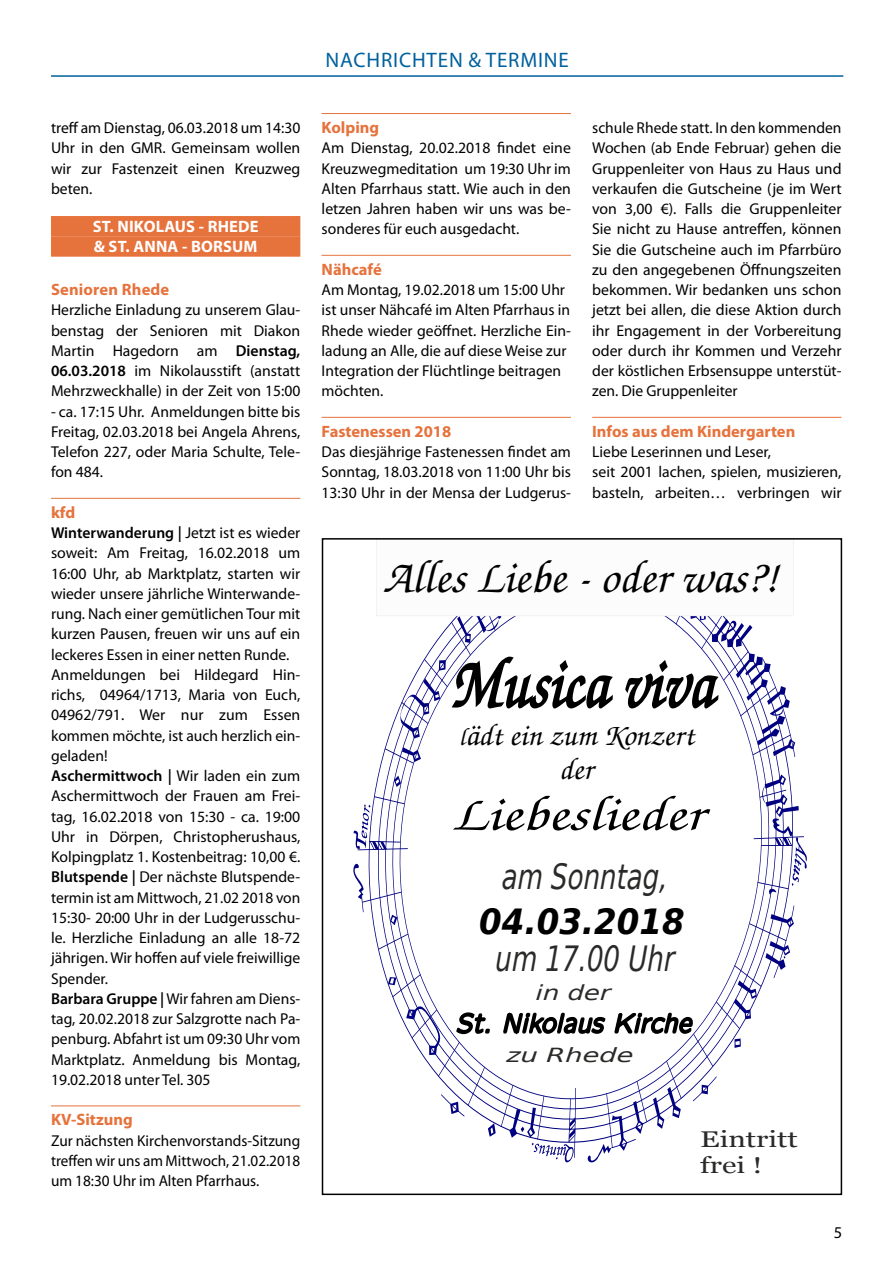
<style>
.page{position:relative;width:893px;height:1263px;background:#fff}
.page>*{position:absolute;margin:0;border:0;box-sizing:border-box;transform-origin:0 0}
.t1{font:italic 500 72.6px "URW Chancery L";color:#000;scale:.83 1}
.t2{font:italic 500 50.25px "Te X Gyre Chorus";color:#000;scale:1.22 1}
.t3{font:italic 500 46.95px "URW Chancery L";color:#000}
.t4{font:italic 34.8px "DejaVu Sans";color:#2a2a29;scale:.75 1}
.t5{font:italic 700 34.8px "DejaVu Sans";color:#000;scale:.94 1}
.t6{font:italic 500 31.35px/33.9px "Te X Gyre Chorus";color:#000;text-align:center}
.t7{font:22.65px/25.8px "Georgia";color:#2a2a29;scale:1.31 1}
.t8{font:21px "Myriad Pro";letter-spacing:.04em;color:#00619d}
.t9{font:italic 20.55px "DejaVu Sans";color:#2a2a29;scale:1.26 1}
.t10{font:italic 19.5px "DejaVu Sans";color:#2a2a29;scale:1.4 1}
.t11{font:700 16.5px "Myriad Pro";color:#e6723c}
.t12{font:700 16.5px/20.2px "Myriad Pro";letter-spacing:.01em;color:#fff}
.t13{font:16.5px "Myriad Pro";color:#000}
.t14{font:15.75px/20.2px "Myriad Pro";color:#000;text-align:justify}
.s1{font-weight:600}
.s2{font-size:25.05px}
</style>
<div class="page">
<div style="left:51px;top:216px;width:249px;height:20px;background:#e6723c"></div>
<div style="left:51px;top:236px;width:249px;height:21px;background:#e6723c"></div>
<hr style="left:51px;top:498px;width:249px;height:1px;background:#e6723c">
<hr style="left:51px;top:1105px;width:249px;height:1px;background:#e6723c">
<hr style="left:322px;top:113px;width:249px;height:1px;background:#e6723c">
<hr style="left:322px;top:255px;width:249px;height:1px;background:#e6723c">
<hr style="left:322px;top:417px;width:249px;height:1px;background:#e6723c">
<hr style="left:592px;top:417px;width:249px;height:1px;background:#e6723c">
<hr style="left:51px;top:75px;width:792px;height:2px;background:#00619d">
<svg style="left:353px;top:774px;width:454px;height:389px"></svg>
<svg style="left:376px;top:541px;width:419px;height:223px"></svg>
<div style="left:322px;top:538px;width:520px;height:657px;border:2px solid #000"></div>
<p class="t14" style="left:51px;top:117px;width:251px">treff am Dienstag, 06.03.2018 um 14:30<br>Uhr in den GMR. Gemeinsam wollen wir zur Fastenzeit einen Kreuzweg beten.</p>
<p class="t12" style="left:93px;top:216px;width:168px">ST. NIKOLAUS - RHEDE &amp; ST. ANNA - BORSUM</p>
<p class="t11" style="left:51px;top:279px;width:120px">Senioren Rhede</p>
<p class="t14" style="left:51px;top:300px;width:251px">Herzliche Einladung zu unserem Glau&shy;benstag der Senioren mit Diakon Martin Hagedorn am <span class="s1">Dienstag, 06.03.2018</span> im Nikolausstift (anstatt Mehrzweckhalle) in der Zeit von 15:00</p>
<p class="t14" style="left:51px;top:401px;width:251px">- ca. 17:15 Uhr. Anmeldungen bitte bis Freitag, 02.03.2018 bei Angela Ahrens, Telefon 227, oder Maria Schulte, Tele&shy;fon 484.</p>
<p class="t11" style="left:51px;top:501px;width:26px">kfd</p>
<p class="t14" style="left:51px;top:522px;width:251px;text-align:left"><span class="s1">Winterwanderung |</span> Jetzt ist es wieder soweit: Am Freitag, 16.02.2018 um 16:00 Uhr, ab Marktplatz, starten wir wieder unsere jährliche Winterwande&shy;rung. Nach einer gemütlichen Tour mit kurzen Pausen, freuen wir uns auf ein leckeres Essen in einer netten Runde.<br>Anmeldungen bei Hildegard Hin&shy;richs, 04964/1713, Maria von Euch, 04962/791. Wer nur zum Essen kommen möchte, ist auch herzlich ein&shy;geladen!<br><span class="s1">Aschermittwoch |</span> Wir laden ein zum Aschermittwoch der Frauen am Frei&shy;tag, 16.02.2018 von 15:30 - ca. 19:00<br>Uhr in Dörpen, Christopherushaus, Kolpingplatz 1. Kostenbeitrag: 10,00 €.<br><span class="s1">Blutspende |</span> Der nächste Blutspende&shy;termin ist am Mittwoch, 21.02 2018 von 15:30- 20:00 Uhr in der Ludgerusschu&shy;le. Herzliche Einladung an alle 18-72 jährigen. Wir hoffen auf viele freiwillige Spender.<br><span class="s1">Barbara Gruppe |</span> Wir fahren am Diens&shy;tag, 20.02.2018 zur Salzgrotte nach Pa&shy;penburg. Abfahrt ist um 09:30 Uhr vom Marktplatz. Anmeldung bis Montag, 19.02.2018 unter Tel. 305</p>
<p class="t11" style="left:51px;top:1109px;width:83px">KV-Sitzung</p>
<p class="t14" style="left:51px;top:1130px;width:251px">Zur nächsten Kirchenvorstands-Sitzung treffen wir uns am Mittwoch, 21.02.2018 um 18:30 Uhr im Alten Pfarrhaus.</p>
<h3 class="t8" style="left:325px;top:47px;width:245px">NACHRICHTEN &amp; TERMINE</h3>
<p class="t11" style="left:322px;top:117px;width:59px">Kolping</p>
<p class="t14" style="left:322px;top:138px;width:251px">Am Dienstag, 20.02.2018 findet eine Kreuzwegmeditation um 19:30 Uhr im Alten Pfarrhaus statt. Wie auch in den letzen Jahren haben wir uns was be&shy;sonderes für euch ausgedacht.</p>
<p class="t11" style="left:322px;top:258px;width:62px">Nähcafé</p>
<p class="t14" style="left:322px;top:279px;width:251px;text-align:left">Am Montag, 19.02.2018 um 15:00 Uhr ist unser Nähcafé im Alten Pfarrhaus in Rhede wieder geöffnet. Herzliche Ein&shy;ladung an Alle, die auf diese Weise zur Integration der Flüchtlinge beitragen möchten.</p>
<p class="t11" style="left:322px;top:420px;width:131px">Fastenessen 2018</p>
<p class="t14" style="left:322px;top:441px;width:251px">Das diesjährige Fastenessen findet am Sonntag, 18.03.2018 von 11:00 Uhr bis 13:30 Uhr in der Mensa der Ludgerus-</p>
<p class="t14" style="left:592px;top:117px;width:251px">schule Rhede statt. In den kommenden Wochen (ab Ende Februar) gehen die Gruppenleiter von Haus zu Haus und verkaufen die Gutscheine (je im Wert von 3,00 €). Falls die Gruppenleiter Sie nicht zu Hause antreffen, können Sie die Gutscheine auch im Pfarrbüro zu den angegebenen Öffnungszeiten bekommen. Wir bedanken uns schon jetzt bei allen, die diese Aktion durch ihr Engagement in der Vorbereitung oder durch ihr Kommen und Verzehr der köstlichen Erbsensuppe unterstüt&shy;zen. Die Gruppenleiter</p>
<p class="t11" style="left:592px;top:420px;width:205px">Infos aus dem Kindergarten</p>
<p class="t14" style="left:592px;top:441px;width:251px;text-align:left">Liebe Leserinnen und Leser,<br>seit 2001 lachen, spielen, musizieren, basteln, arbeiten… verbringen wir</p>
<h3 class="t3" style="left:383px;top:546px;width:396px">Alles Liebe - oder was?!</h3>
<h1 class="t1" style="left:450px;top:634px;width:318px">Musica viva</h1>
<h3 class="t6" style="left:459px;top:716px;width:236px"><span class="s2">l</span>ädt ein zum Konzert der</h3>
<h2 class="t2" style="left:451px;top:778px;width:209px">Liebeslieder</h2>
<h3 class="t4" style="left:501px;top:851px;width:223px">am Sonntag,</h3>
<h3 class="t5" style="left:479px;top:895px;width:220px">04.03.2018</h3>
<h3 class="t4" style="left:495px;top:934px;width:240px">um 17.00 Uhr</h3>
<h3 class="t9" style="left:536px;top:978px;width:61px">in der</h3>
<p class="t10" style="left:506px;top:1041px;width:93px">zu Rhede</p>
<h3 class="t7" style="left:700px;top:1126px;width:76px">Eintritt frei !</h3>
<p class="t13" style="left:834px;top:1222px;width:10px">5</p>
</div>
